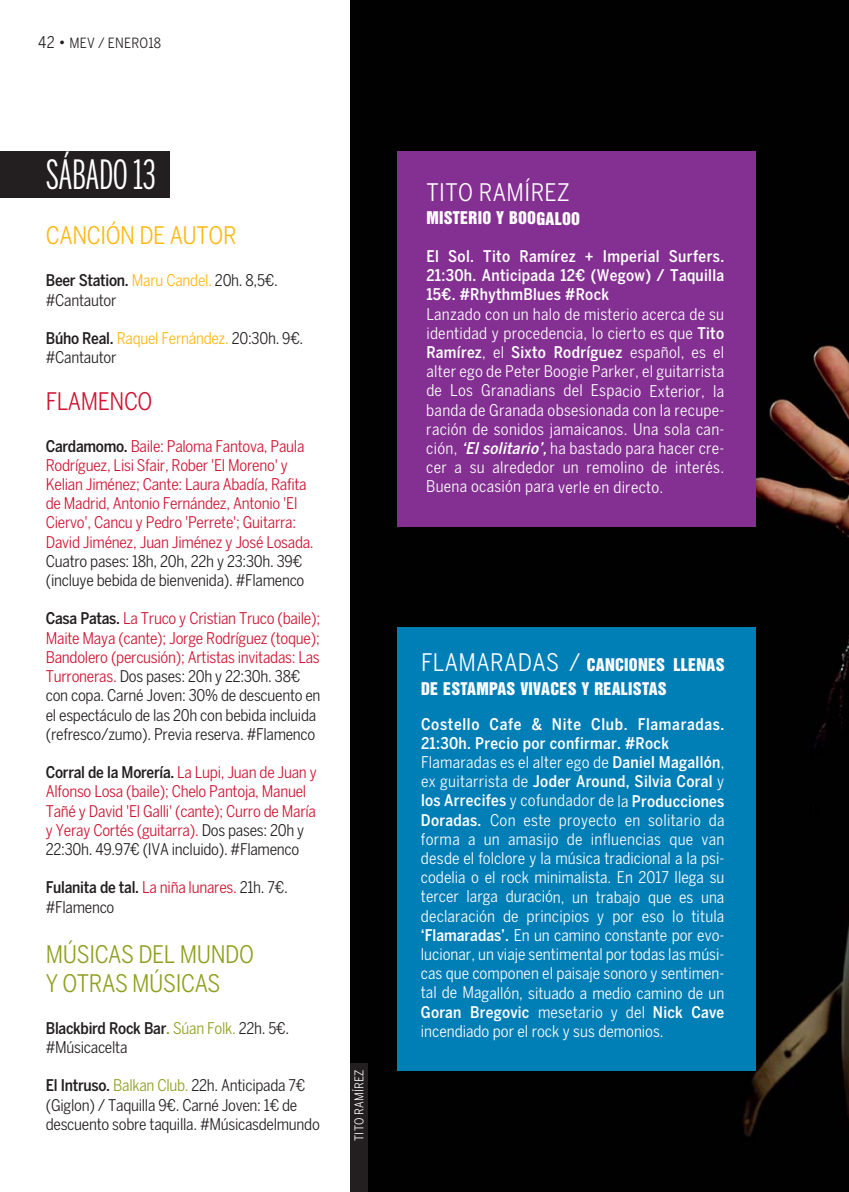
<style>
.page{position:relative;width:849px;height:1192px;background:#fff}
.page>*{position:absolute;margin:0;border:0;box-sizing:border-box;transform-origin:0 0}
.t1{font:ultra-condensed 40px "Benton Sans";letter-spacing:-.01em;color:#fff}
.t2{font:condensed 24px/28.8px "Benton Sans";letter-spacing:-.015em;color:#909f20}
.t3{font:condensed 24px "Benton Sans";letter-spacing:-.015em;color:#fdb813}
.t4{font:condensed 24px "Benton Sans";letter-spacing:.015em;color:#fff}
.t5{font:condensed 24px "Benton Sans";letter-spacing:-.015em;color:#ce1432}
.t6{font:condensed 16px/19.2px "Benton Sans";color:#fff;text-align:justify}
.t7{font:condensed 16px/19.2px "Benton Sans";letter-spacing:-.015em;color:#231f20}
.t8{font:condensed 16px/19.2px "Benton Sans";letter-spacing:-.015em;color:#ce1432}
.t9{font:500 condensed 16px/19.2px "Benton Sans";letter-spacing:.015em;color:#fff;text-align:justify}
.t10{font:16px/23.8px "Helvetica Inserat";letter-spacing:.015em;color:#fff}
.t11{font:condensed 14px "Benton Sans";letter-spacing:.015em;color:#231f20}
.t12{font:condensed 12px "Benton Sans";letter-spacing:.015em;color:#fff}
.s1{font-size:16px}
.s2{font-weight:500}
.s3{color:#fdb813}
.s4{font-weight:500;color:#231f20}
.s5{color:#ce1432}
.s6{color:#231f20}
.s7{font-weight:500;color:#909f20}
.s8{color:#909f20}
.s9{font-weight:500;font-style:italic}
.s10{font-family:"Benton Sans";font-stretch:condensed;font-size:24px}
</style>
<div class="page">
<div style="left:350px;top:0;width:499px;height:1191px;background:#010101"></div>
<div style="left:0;top:151px;width:169px;height:47px;background:#231f20"></div>
<div style="left:350px;top:1063px;width:18px;height:128px;background:#231f20"></div>
<div style="left:397px;top:151px;width:358px;height:376px;background:#843092"></div>
<div style="left:397px;top:627px;width:358px;height:443px;background:#007eb6"></div>
<p class="t11" style="left:38px;top:38px;width:124px"><span class="s1">42 •</span> MEV / ENERO18</p>
<h1 class="t1" style="left:46px;top:159px;width:112px">SÁBADO 13</h1>
<h2 class="t3" style="left:46px;top:226px;width:192px">CANCIÓN DE AUTOR</h2>
<p class="t7" style="left:46px;top:272px;width:234px"><span class="s2">Beer Station.</span> <span class="s3">Maru Candel.</span> 20h. 8,5€. #Cantautor</p>
<p class="t7" style="left:46px;top:330px;width:259px"><span class="s2">Búho Real.</span> <span class="s3">Raquel Fernández.</span> 20:30h. 9€. #Cantautor</p>
<h2 class="t5" style="left:46px;top:392px;width:108px">FLAMENCO</h2>
<p class="t8" style="left:46px;top:437px;width:269px"><span class="s4">Cardamomo.</span> Baile: Paloma Fantova, Paula Rodríguez, Lisi Sfair, Rober 'El Moreno' y Kelian Jiménez; Cante: Laura Abadía, Rafita de Madrid, Antonio Fernández, Antonio 'El Ciervo', Cancu y Pedro 'Perrete'; Guitarra:<br>David Jiménez, Juan Jiménez y José Losada.</p>
<p class="t7" style="left:46px;top:553px;width:260px">Cuatro pases: 18h, 20h, 22h y 23:30h. 39€ (incluye bebida de bienvenida). #Flamenco</p>
<p class="t7" style="left:46px;top:610px;width:276px"><span class="s2">Casa Patas.</span> <span class="s5">La Truco y Cristian Truco (baile); Maite Maya (cante); Jorge Rodríguez (toque); Bandolero (percusión); Artistas invitadas: Las Turroneras.</span> Dos pases: 20h y 22:30h. 38€ con copa. Carné Joven: 30% de descuento en el espectáculo de las 20h con bebida incluida (refresco/zumo). Previa reserva. #Flamenco</p>
<p class="t8" style="left:46px;top:764px;width:273px"><span class="s4">Corral de la Morería.</span> La Lupi, Juan de Juan y Alfonso Losa (baile); Chelo Pantoja, Manuel Tañé y David 'El Galli' (cante); Curro de María y Yeray Cortés (guitarra). <span class="s6">Dos pases: 20h y 22:30h. 49.97€ (IVA incluido). #Flamenco</span></p>
<p class="t7" style="left:46px;top:879px;width:243px"><span class="s2">Fulanita de tal.</span> <span class="s5">La niña lunares.</span> 21h. 7€. #Flamenco</p>
<h2 class="t2" style="left:46px;top:942px;width:210px">MÚSICAS DEL MUNDO<br>Y OTRAS MÚSICAS</h2>
<p class="t7" style="left:46px;top:1019px;width:245px"><span class="s2">Blackbird Rock Bar</span><span class="s7">.</span> <span class="s8">Súan Folk.</span> 22h. 5€. #Músicacelta</p>
<p class="t7" style="left:46px;top:1077px;width:276px"><span class="s2">El Intruso.</span> <span class="s8">Balkan Club.</span> 22h. Anticipada 7€ (Giglon) / Taquilla 9€. Carné Joven: 1€ de descuento sobre taquilla. #Músicasdelmundo</p>
<p class="t12" style="left:355px;top:1140px;width:73px;rotate:-90deg">TITO RAMÍREZ</p>
<h2 class="t4" style="left:426px;top:183px;width:145px">TITO RAMÍREZ</h2>
<p class="t10" style="left:426px;top:207px;width:155px">MISTERIO Y BOOGALOO</p>
<p class="t9" style="left:426px;top:248px;width:299px">El Sol. Tito Ramírez + Imperial Surfers.<br>21:30h. Anticipada 12€ (Wegow) / Taquilla 15€. #RhythmBlues #Rock</p>
<p class="t6" style="left:426px;top:306px;width:300px">Lanzado con un halo de misterio acerca de su identidad y procedencia, lo cierto es que <span class="s2">Tito Ramírez</span>, el <span class="s2">Sixto Rodríguez</span> español, es el alter ego de Peter Boogie Parker, el guitarrista de Los Granadians del Espacio Exterior, la banda de Granada obsesionada con la recupe&shy;ración de sonidos jamaicanos. Una sola can&shy;ción, <span class="s9">‘Elsolitario’,</span>ha bastado para hacer cre&shy;cer a su alrededor un remolino de interés.<br>Buena ocasión para verle en directo.</p>
<p class="t10" style="left:421px;top:654px;width:305px"><span class="s10">FLAMARADAS /</span> CANCIONES LLENAS<br>DE ESTAMPAS VIVACES Y REALISTAS</p>
<p class="t6" style="left:421px;top:715px;width:305px;text-align:left"><span class="s2">Costello Cafe &amp; Nite Club. Flamaradas.<br>21:30h. Precio por confirmar. #Rock </span>Flamaradas es el alter ego de <span class="s2">Daniel Magallón</span>, ex guitarrista de <span class="s2">Joder Around, Silvia Coral</span> y <span class="s2">los Arrecifes</span> y cofundador de la <span class="s2">Producciones Doradas.</span> Con este proyecto en solitario da forma a un amasijo de influencias que van desde el folclore y la música tradicional a la psi&shy;codelia o el rock minimalista. En 2017 llega su tercer larga duración, un trabajo que es una declaración de principios y por eso lo titula <span class="s2">‘Flamaradas’.</span> En un camino constante por evo&shy;lucionar, un viaje sentimental por todas las músi&shy;cas que componen el paisaje sonoro y sentimen&shy;tal de Magallón, situado a medio camino de un <span class="s2">Goran Bregovic</span> mesetario y del <span class="s2">Nick Cave </span>incendiado por el rock y sus demonios.</p>
</div>
